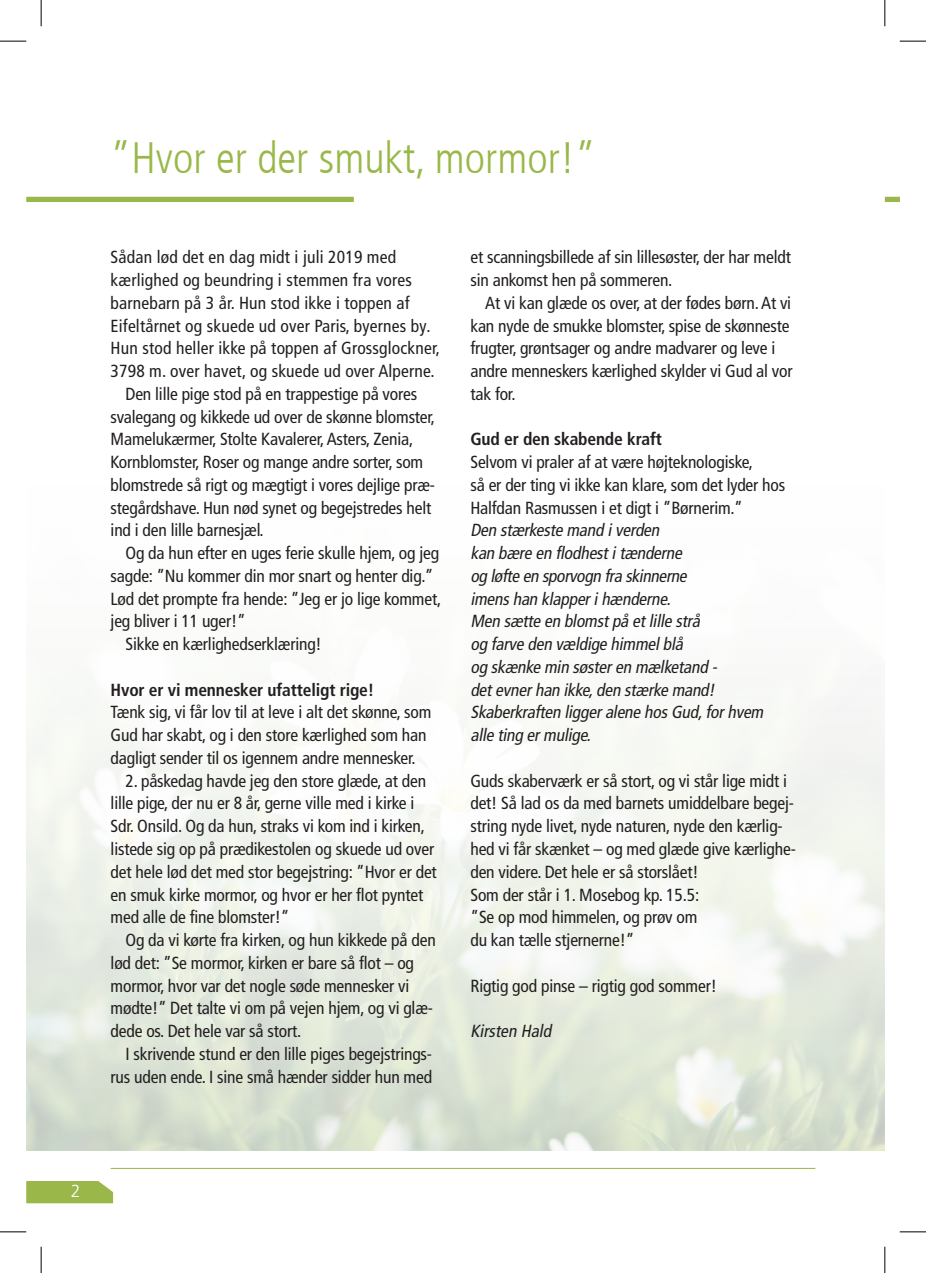
<style>
.page{position:relative;width:926px;height:1273px;background:#fff}
.page>*{position:absolute;margin:0;border:0;box-sizing:border-box;transform-origin:0 0}
.t1{font:300 condensed 43.75px "Frutiger LT Com";color:#99b849}
.t2{font:condensed 17.5px/22.8px "Frutiger LT Com";letter-spacing:-.01em;color:#231f20}
.t3{font:italic condensed 17.5px/22.8px "Frutiger LT Com";color:#231f20}
.t4{font:condensed 17.5px "Frutiger LT Com";letter-spacing:.01em;color:#231f20}
.t5{font:700 condensed 17.5px "Frutiger LT Com";letter-spacing:-.01em;color:#231f20}
.t6{font:300 17.5px "Frutiger LT Std";color:#fff}
</style>
<div class="page">
<div style="left:26px;top:1181px;width:87px;height:22px;background:#99b849"></div>
<div style="left:26px;top:197px;width:328px;height:5px;background:#99b849"></div>
<div style="left:884px;top:197px;width:15px;height:5px;background:#99b849"></div>
<hr style="left:111px;top:1168px;width:704px;height:1px;background:#99b849">
<svg style="left:0;top:41px;width:26px;height:1px"></svg>
<svg style="left:899px;top:41px;width:27px;height:1px"></svg>
<svg style="left:0;top:1231px;width:26px;height:1px"></svg>
<svg style="left:899px;top:1231px;width:27px;height:1px"></svg>
<svg style="left:41px;top:0;width:1px;height:26px"></svg>
<svg style="left:41px;top:1247px;width:1px;height:26px"></svg>
<svg style="left:884px;top:0;width:1px;height:26px"></svg>
<svg style="left:884px;top:1247px;width:1px;height:26px"></svg>
<h1 class="t1" style="left:111px;top:132px;width:487px">”Hvor er der smukt, mormor!”</h1>
<p class="t4" style="left:111px;top:247px;width:287px">Sådan lød det en dag midt i juli 2019 med</p>
<p class="t4" style="left:111px;top:270px;width:303px">kærlighed og beundring i stemmen fra vores</p>
<p class="t4" style="left:111px;top:293px;width:301px">barnebarn på 3 år. Hun stod ikke i toppen af</p>
<p class="t4" style="left:111px;top:315px;width:322px">Eifeltårnet og skuede ud over Paris, byernes by.</p>
<p class="t4" style="left:111px;top:338px;width:331px">Hun stod heller ikke på toppen af Grossglockner,</p>
<p class="t4" style="left:111px;top:361px;width:325px">3798 m. over havet, og skuede ud over Alperne.</p>
<p class="t2" style="left:125px;top:383px;width:293px">Den lille pige stod på en trappestige på vores</p>
<p class="t2" style="left:111px;top:405px;width:326px">svalegang og kikkede ud over de skønne blomster,</p>
<p class="t2" style="left:111px;top:428px;width:304px">Mamelukærmer, Stolte Kavalerer, Asters, Zenia,</p>
<p class="t2" style="left:111px;top:451px;width:314px">Kornblomster, Roser og mange andre sorter, som</p>
<p class="t2" style="left:111px;top:474px;width:326px">blomstrede så rigt og mægtigt i vores dejlige præ-</p>
<p class="t2" style="left:111px;top:496px;width:322px">stegårdshave. Hun nød synet og begejstredes helt</p>
<p class="t2" style="left:111px;top:519px;width:155px">ind i den lille barnesjæl.</p>
<p class="t2" style="left:125px;top:542px;width:315px">Og da hun efter en uges ferie skulle hjem, og jeg</p>
<p class="t2" style="left:111px;top:565px;width:324px">sagde: ”Nu kommer din mor snart og henter dig.”</p>
<p class="t2" style="left:111px;top:587px;width:332px">Lød det prompte fra hende: ”Jeg er jo lige kommet,</p>
<p class="t2" style="left:111px;top:610px;width:137px">jeg bliver i 11 uger!”</p>
<p class="t2" style="left:125px;top:633px;width:198px">Sikke en kærlighedserklæring!</p>
<p class="t5" style="left:111px;top:679px;width:265px">Hvor er vi mennesker ufatteligt rige!</p>
<p class="t2" style="left:111px;top:701px;width:322px">Tænk sig, vi får lov til at leve i alt det skønne, som<br>Gud har skabt, og i den store kærlighed som han dagligt sender til os igennem andre mennesker.</p>
<p class="t2" style="left:111px;top:769px;width:328px;text-indent:15px">2. påskedag havde jeg den store glæde, at den lille pige, der nu er 8 år, gerne ville med i kirke i Sdr. Onsild. Og da hun, straks vi kom ind i kirken, listede sig op på prædikestolen og skuede ud over det hele lød det med stor begejstring: ”Hvor er det en smuk kirke mormor, og hvor er her flot pyntet med alle de fine blomster!”</p>
<p class="t2" style="left:111px;top:929px;width:326px;text-indent:15px">Og da vi kørte fra kirken, og hun kikkede på den lød det: ”Se mormor, kirken er bare så flot – og mormor, hvor var det nogle søde mennesker vi mødte!” Det talte vi om på vejen hjem, og vi glæ&shy;dede os. Det hele var så stort.</p>
<p class="t2" style="left:111px;top:1042px;width:323px;text-align:right">I skrivende stund er den lille piges begejstrings&shy;rus uden ende. I sine små hænder sidder hun med</p>
<p class="t2" style="left:470px;top:246px;width:322px">et scanningsbillede af sin lillesøster, der har meldt sin ankomst hen på sommeren.</p>
<p class="t2" style="left:470px;top:292px;width:324px;text-indent:15px">At vi kan glæde os over, at der fødes børn. At vi kan nyde de smukke blomster, spise de skønneste frugter, grøntsager og andre madvarer og leve i andre menneskers kærlighed skylder vi Gud al vor tak for.</p>
<p class="t5" style="left:470px;top:429px;width:193px">Gud er den skabende kraft</p>
<p class="t2" style="left:470px;top:451px;width:316px">Selvom vi praler af at være højteknologiske,<br>så er der ting vi ikke kan klare, som det lyder hos<br>Halfdan Rasmussen i et digt i ”Børnerim.”</p>
<p class="t3" style="left:470px;top:519px;width:298px">Den stærkeste mand iverden<br>kan bære en flodhestitænderne<br>og løfte en sporvogn fra skinnerne<br>imenshan klapperihænderne.<br>Men sætte en blomstpå etlille strå<br>og farve den vældige himmelblå<br>og skænke min søsteren mælketand - detevnerhan ikke,den stærke mand!<br>Skaberkraften liggeralene hosGud,forhvem alle ting ermulige.</p>
<p class="t2" style="left:470px;top:769px;width:327px">Guds skaberværk er så stort, og vi står lige midt i det! Så lad os da med barnets umiddelbare begej&shy;string nyde livet, nyde naturen, nyde den kærlig&shy;hed vi får skænket – og med glæde give kærlighe&shy;den videre. Det hele er så storslået!<br>Som der står i 1. Mosebog kp. 15.5:<br>”Se op mod himmelen, og prøv om<br>du kan tælle stjernerne!”</p>
<p class="t2" style="left:470px;top:974px;width:248px">Rigtig god pinse – rigtig god sommer!</p>
<p class="t3" style="left:470px;top:1020px;width:86px">Kirsten Hald</p>
<p class="t6" style="left:71px;top:1180px;width:11px">2</p>
</div>
